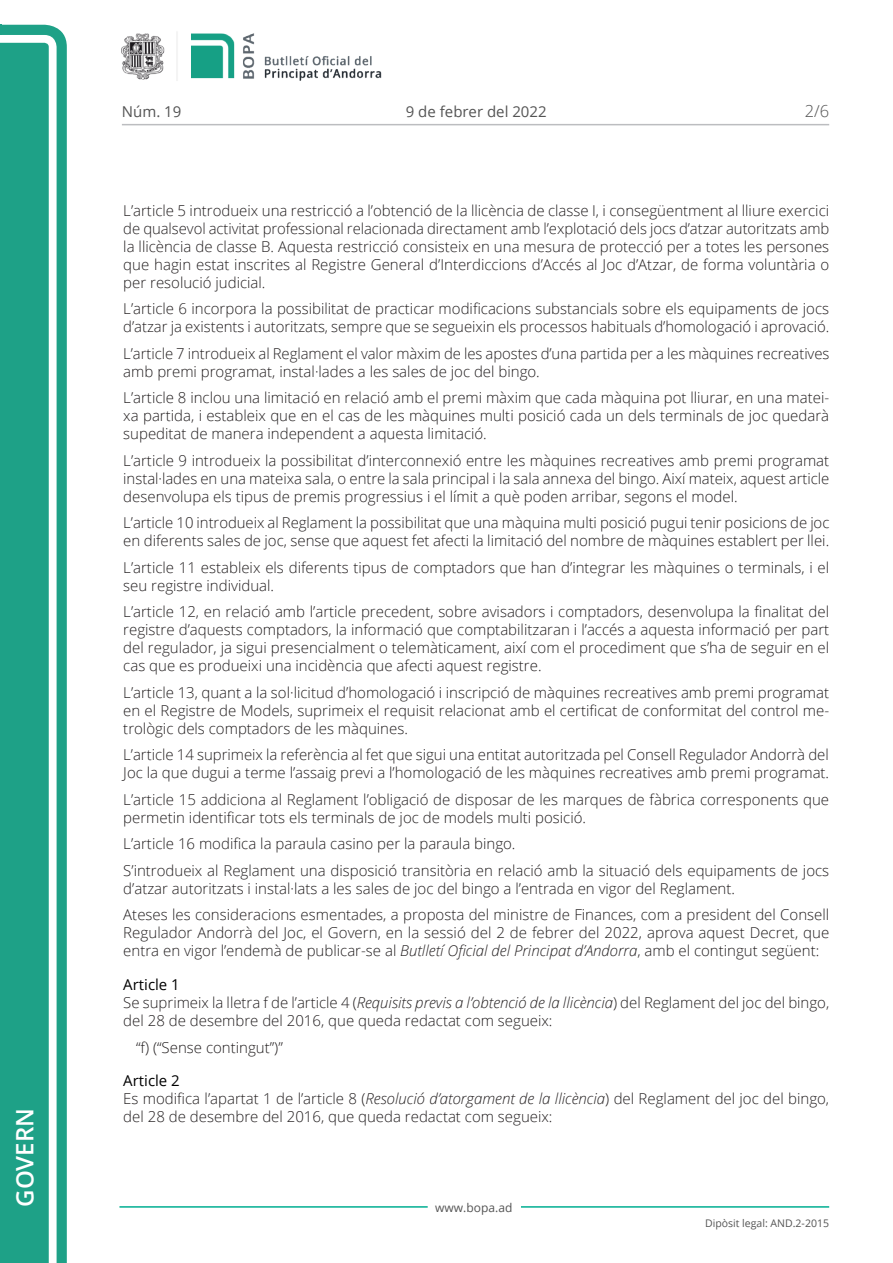
<style>
.page{position:relative;width:893px;height:1263px;background:#fff}
.page>*{position:absolute;margin:0;border:0;box-sizing:border-box;transform-origin:0 0}
.t1{font:600 24px "Open Sans";color:#fff}
.t2{font:300 16.5px "Open Sans";color:#545454}
.Body_text{font:300 15px/18px "Open Sans";color:#231f20}
.t3{font:15px "Open Sans";color:#545454}
.Body_text_i{font:300 15px "Open Sans";color:#231f20}
.Titol_7{font:15px "Open Sans";color:#000}
.t4{font:12px "Open Sans";color:#545454}
.t5{font:10.5px "Open Sans";color:#545454}
.s1{font-style:italic}
</style>
<div class="page">
<svg style="left:0;top:25px;width:67px;height:1238px;fill:#1ea187"></svg>
<div style="left:0;top:43px;width:49px;height:1220px;background:#1ea187"></div>
<img style="left:122px;top:32px;width:260px;height:49px">
<hr style="left:119px;top:1206px;width:309px;height:2px;background:#00ae91">
<hr style="left:521px;top:1206px;width:308px;height:2px;background:#00ae91">
<hr style="left:122px;top:124px;width:707px;height:1px;background:#bcbdc0">
<h1 class="t1" style="left:8px;top:1207px;width:100px;rotate:-90deg">Govern</h1>
<p class="t3" style="left:122px;top:102px;width:61px">Núm. 19</p>
<p class="t3" style="left:406px;top:102px;width:142px">9 de febrer del 2022</p>
<p class="t2" style="left:805px;top:100px;width:26px">2/6</p>
<p class="Body_text" style="left:123px;top:201px;width:708px;text-align:justify">L’article 5 introdueix una restricció a l’obtenció de la llicència de classe I, i consegüentment al lliure exercici de qualsevol activitat professional relacionada directament amb l’explotació dels jocs d’atzar autoritzats amb la llicència de classe B. Aquesta restricció consisteix en una mesura de protecció per a totes les persones que hagin estat inscrites al Registre General d’Interdiccions d’Accés al Joc d’Atzar, de forma voluntària o per resolució judicial.</p>
<p class="Body_text" style="left:123px;top:299px;width:708px">L’article 6 incorpora la possibilitat de practicar modificacions substancials sobre els equipaments de jocs d’atzar ja existents i autoritzats, sempre que se segueixin els processos habituals d’homologació i aprovació.</p>
<p class="Body_text" style="left:123px;top:344px;width:708px">L’article 7 introdueix al Reglament el valor màxim de les apostes d’una partida per a les màquines recreatives amb premi programat, instal·lades a les sales de joc del bingo.</p>
<p class="Body_text" style="left:123px;top:388px;width:707px;text-align:justify">L’article 8 inclou una limitació en relació amb el premi màxim que cada màquina pot lliurar, en una matei&shy;xa partida, i estableix que en el cas de les màquines multi posició cada un dels terminals de joc quedarà supeditat de manera independent a aquesta limitació.</p>
<p class="Body_text" style="left:123px;top:451px;width:708px;text-align:justify">L’article 9 introdueix la possibilitat d’interconnexió entre les màquines recreatives amb premi programat instal·lades en una mateixa sala, o entre la sala principal i la sala annexa del bingo. Així mateix, aquest article desenvolupa els tipus de premis progressius i el límit a què poden arribar, segons el model.</p>
<p class="Body_text" style="left:123px;top:513px;width:708px">L’article 10 introdueix al Reglament la possibilitat que una màquina multi posició pugui tenir posicions de joc en diferents sales de joc, sense que aquest fet afecti la limitació del nombre de màquines establert per llei.</p>
<p class="Body_text" style="left:123px;top:558px;width:707px">L’article 11 estableix els diferents tipus de comptadors que han d’integrar les màquines o terminals, i el seu registre individual.</p>
<p class="Body_text" style="left:123px;top:602px;width:707px;text-align:justify">L’article 12, en relació amb l’article precedent, sobre avisadors i comptadors, desenvolupa la finalitat del registre d’aquests comptadors, la informació que comptabilitzaran i l’accés a aquesta informació per part del regulador, ja sigui presencialment o telemàticament, així com el procediment que s’ha de seguir en el cas que es produeixi una incidència que afecti aquest registre.</p>
<p class="Body_text" style="left:123px;top:683px;width:707px;text-align:justify">L’article 13, quant a la sol·licitud d’homologació i inscripció de màquines recreatives amb premi programat en el Registre de Models, suprimeix el requisit relacionat amb el certificat de conformitat del control me&shy;trològic dels comptadors de les màquines.</p>
<p class="Body_text" style="left:123px;top:745px;width:707px">L’article 14 suprimeix la referència al fet que sigui una entitat autoritzada pel Consell Regulador Andorrà del<br>Joc la que dugui a terme l’assaig previ a l’homologació de les màquines recreatives amb premi programat.</p>
<p class="Body_text" style="left:123px;top:790px;width:707px">L’article 15 addiciona al Reglament l’obligació de disposar de les marques de fàbrica corresponents que permetin identificar tots els terminals de joc de models multi posició.</p>
<p class="Body_text" style="left:123px;top:834px;width:394px">L’article 16 modifica la paraula casino per la paraula bingo.</p>
<p class="Body_text" style="left:123px;top:861px;width:707px">S’introdueix al Reglament una disposició transitòria en relació amb la situació dels equipaments de jocs d’atzar autoritzats i instal·lats a les sales de joc del bingo a l’entrada en vigor del Reglament.</p>
<p class="Body_text" style="left:123px;top:905px;width:707px;text-align:justify">Ateses les consideracions esmentades, a proposta del ministre de Finances, com a president del Consell Regulador Andorrà del Joc, el Govern, en la sessió del 2 de febrer del 2022, aprova aquest Decret, que entra en vigor l’endemà de publicar-se al <span class="s1">Butlletí Oficial del Principat d’Andorra</span>, amb el contingut següent:</p>
<p class="Titol_7" style="left:123px;top:974px;width:58px">Article 1</p>
<p class="Body_text" style="left:123px;top:993px;width:707px">Se suprimeix la lletra f de l’article 4 (<span class="s1">Requisits previs a l’obtenció de la llicència</span>) del Reglament del joc del bingo, del 28 de desembre del 2016, que queda redactat com segueix:</p>
<p class="Body_text_i" style="left:136px;top:1037px;width:148px">“f) (“Sense contingut”)”</p>
<p class="Titol_7" style="left:123px;top:1070px;width:58px">Article 2</p>
<p class="Body_text" style="left:123px;top:1089px;width:707px">Es modifica l’apartat 1 de l’article 8 (<span class="s1">Resolució d’atorgament de la llicència</span>) del Reglament del joc del bingo, del 28 de desembre del 2016, que queda redactat com segueix:</p>
<p class="t4" style="left:435px;top:1199px;width:79px">www.bopa.ad</p>
<p class="t5" style="left:705px;top:1216px;width:125px">Dipòsit legal: AND.2-2015</p>
</div>
